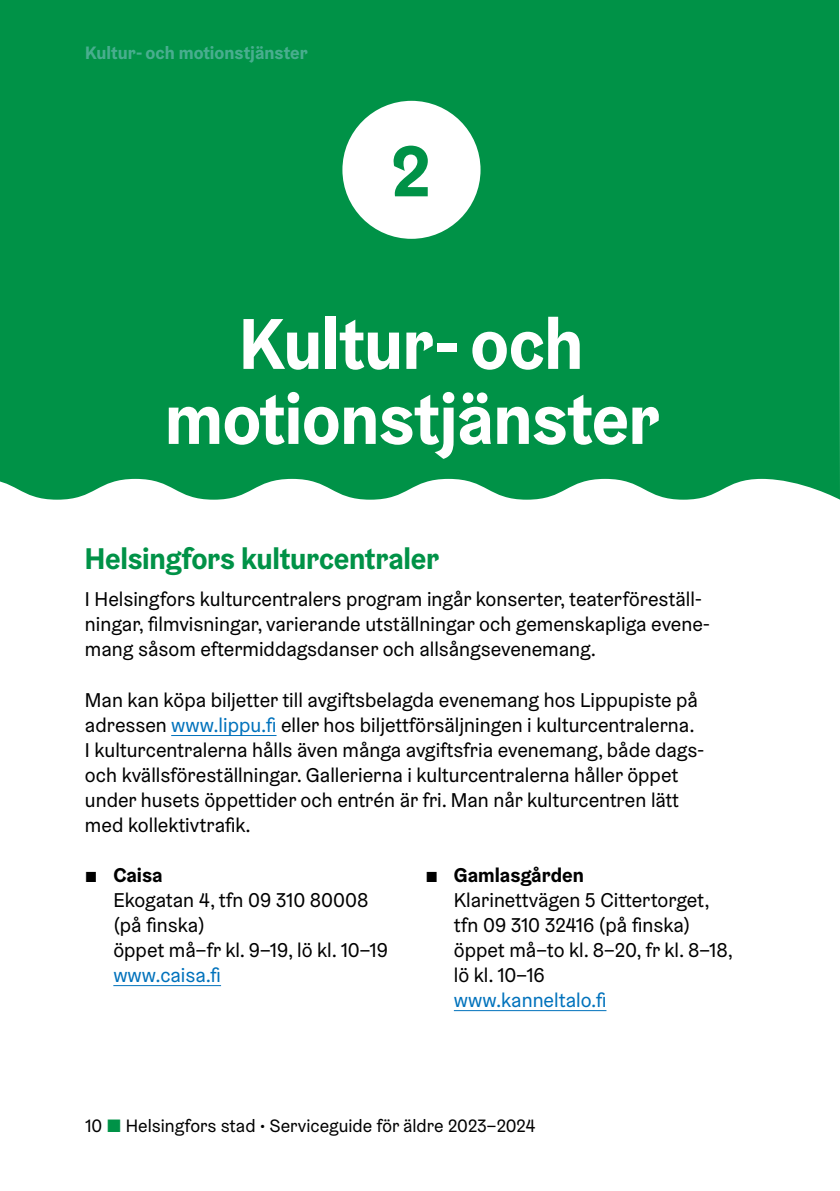
<style>
.page{position:relative;width:840px;height:1191px;background:#fff}
.page>*{position:absolute;margin:0;border:0;box-sizing:border-box;transform-origin:0 0}
.Ots_H1{font:700 72px/75px "Helsinki Grotesk";letter-spacing:-.01em;color:#fff;text-align:center}
.t1{font:700 72px "Helsinki Grotesk";color:#009247}
.Ots_H2{font:700 30px "Helsinki Grotesk";letter-spacing:-.01em;color:#009247}
.Leipateksti__Mammy___kaikki_palstat{font:20px/25px "Helsinki Grotesk";color:#000}
.t2{font:18px "Helsinki Grotesk";color:#000}
.t3{font:700 18px "Helsinki Grotesk";color:#49ae8f}
.s1{color:#0072bc}
.s2{font-weight:700}
.s3{color:#009247}
</style>
<div class="page">
<div style="left:0;top:0;width:839px;height:499px;background:#009247"></div>
<div style="left:342px;top:101px;width:138px;height:138px;background:#fff;border-radius:50%"></div>
<hr style="left:171px;top:735px;width:105px;height:1px;background:#0072bc">
<hr style="left:113px;top:985px;width:108px;height:1px;background:#0072bc">
<hr style="left:453px;top:1010px;width:153px;height:1px;background:#0072bc">
<p class="t3" style="left:85px;top:41px;width:224px">Kultur- och motionstjänster</p>
<h1 class="t1" style="left:390px;top:125px;width:41px">2</h1>
<h1 class="Ots_H1" style="left:164px;top:305px;width:496px">Kultur- och motionstjänster</h1>
<h2 class="Ots_H2" style="left:85px;top:539px;width:355px">Helsingfors kulturcentraler</h2>
<p class="Leipateksti__Mammy___kaikki_palstat" style="left:85px;top:587px;width:626px">I Helsingfors kulturcentralers program ingår konserter, teaterföreställ&shy;ningar, filmvisningar, varierande utställningar och gemenskapliga evene&shy;mang såsom eftermiddagsdanser och allsångsevenemang.</p>
<p class="Leipateksti__Mammy___kaikki_palstat" style="left:85px;top:687px;width:620px">Man kan köpa biljetter till avgiftsbelagda evenemang hos Lippupiste på adressen <span class="s1">www.lippu.fi</span> eller hos biljettförsäljningen i kulturcentralerna.<br>I kulturcentralerna hålls även många avgiftsfria evenemang, både dags&shy;och kvällsföreställningar. Gallerierna i kulturcentralerna håller öppet under husets öppettider och entrén är fri. Man når kulturcentren lätt med kollektivtrafik.</p>
<p class="Leipateksti__Mammy___kaikki_palstat" style="left:113px;top:862px;width:276px;text-indent:-28px">◼ <span class="s2">Caisa<br></span>Ekogatan 4, tfn 09 310 80008 (på finska)<br>öppet må–fr kl. 9–19, lö kl. 10–19 <span class="s1">www.caisa.fi</span></p>
<p class="Leipateksti__Mammy___kaikki_palstat" style="left:453px;top:862px;width:280px;text-indent:-28px">◼ <span class="s2">Gamlasgården<br></span>Klarinettvägen 5 Cittertorget, tfn 09 310 32416 (på finska) öppet må–to kl. 8–20, fr kl. 8–18, lö kl. 10–16<br><span class="s1">www.kanneltalo.fi</span></p>
<p class="t2" style="left:85px;top:1114px;width:451px">10 <span class="s3">■</span> Helsingfors stad • Serviceguide för äldre 2023–2024</p>
</div>
